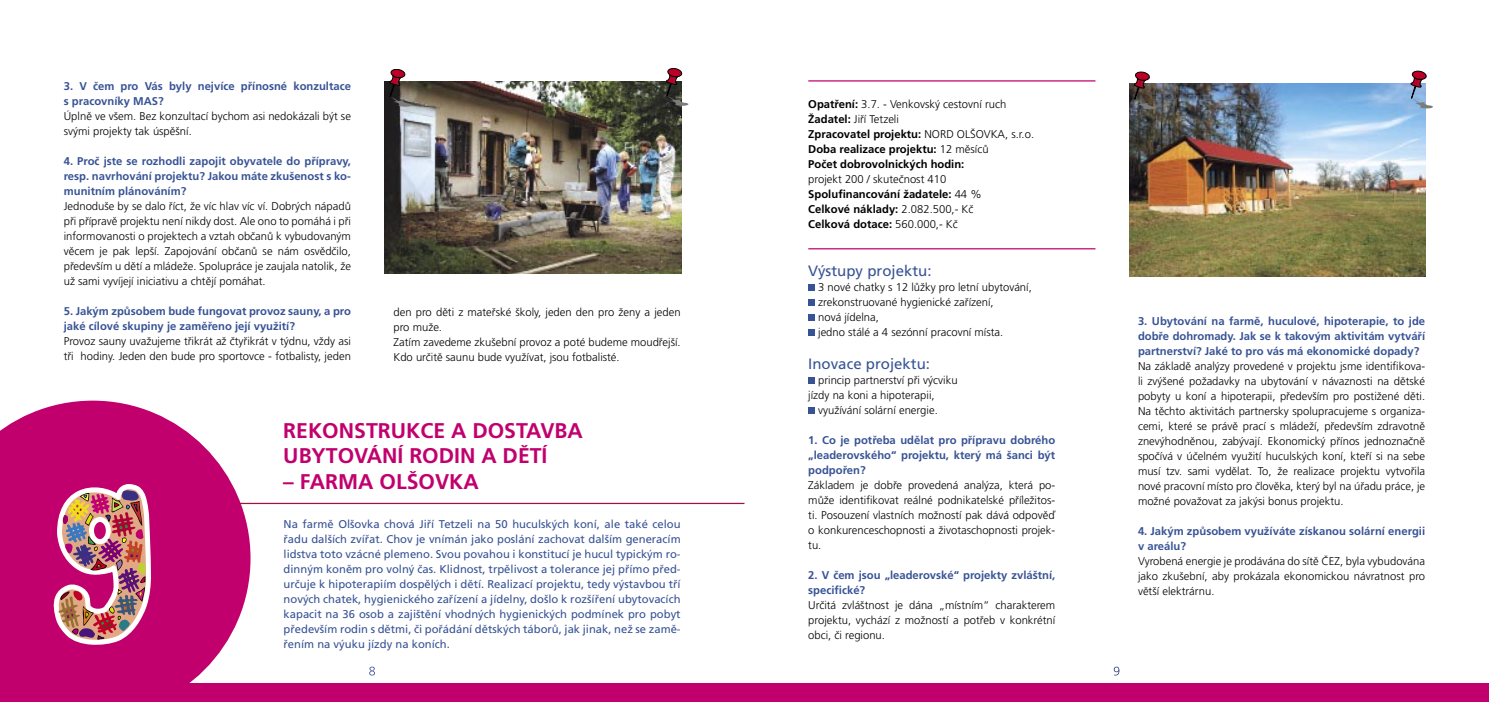
<style>
.page{position:relative;width:1489px;height:702px;background:#fff}
.page>*{position:absolute;margin:0;border:0;box-sizing:border-box;transform-origin:0 0}
.t1{font:700 21.25px/25.5px "Frutiger CE";color:#c1006e}
.t2{font:15px "Frutiger CE";color:#385395}
.t3{font:300 11.25px/15px "Frutiger CE";color:#000;text-align:justify}
.t4{font:700 11.25px/15px "Frutiger CE";color:#385395}
.t5{font:11.25px/15px "Frutiger CE";color:#385395;text-align:justify}
.t6{font:700 11.25px/15px "Frutiger CE";color:#000}
.s1{font-weight:300}
</style>
<div class="page">
<svg style="left:0;top:400px;width:250px;height:283px;fill:#c1006e"></svg>
<img style="left:53px;top:484px;width:99px;height:161px">
<hr style="left:238px;top:503px;width:506px;height:1px;background:#9c1540">
<div style="left:808px;top:284px;width:7px;height:7px;background:#385395"></div>
<div style="left:808px;top:299px;width:7px;height:7px;background:#385395"></div>
<div style="left:808px;top:314px;width:7px;height:7px;background:#385395"></div>
<div style="left:808px;top:329px;width:7px;height:7px;background:#385395"></div>
<div style="left:808px;top:377px;width:7px;height:7px;background:#385395"></div>
<div style="left:808px;top:407px;width:7px;height:7px;background:#385395"></div>
<hr style="left:808px;top:248px;width:287px;height:1px;background:#c1006e">
<div style="left:744px;top:683px;width:744px;height:19px;background:#c1006e"></div>
<div style="left:0;top:683px;width:744px;height:19px;background:#c1006e"></div>
<img style="left:384px;top:81px;width:297px;height:193px">
<svg style="left:389px;top:69px;width:23px;height:38px"></svg>
<svg style="left:666px;top:68px;width:22px;height:38px"></svg>
<hr style="left:808px;top:80px;width:287px;height:1px;background:#c1006e">
<img style="left:1129px;top:84px;width:296px;height:192px">
<svg style="left:1133px;top:72px;width:23px;height:37px"></svg>
<svg style="left:1410px;top:71px;width:22px;height:37px"></svg>
<svg style="left:369px;top:666px;width:6px;height:9px"></svg>
<svg style="left:1113px;top:666px;width:6px;height:9px"></svg>
<p class="t4" style="left:64px;top:79px;width:289px">3. V čem pro Vás byly nejvíce přínosné konzultace s pracovníky MAS?</p>
<p class="t3" style="left:64px;top:109px;width:288px">Úplně ve všem. Bez konzultací bychom asi nedokázali být se svými projekty tak úspěšní.</p>
<p class="t4" style="left:64px;top:154px;width:289px;text-align:justify">4. Proč jste se rozhodli zapojit obyvatele do přípravy, resp. navrhování projektu? Jakou máte zkušenost s ko&shy;munitním plánováním?</p>
<p class="t3" style="left:64px;top:199px;width:289px">Jednoduše by se dalo říct, že víc hlav víc ví. Dobrých nápadů při přípravě projektu není nikdy dost. Ale ono to pomáhá i při informovanosti o projektech a vztah občanů k vybudovaným věcem je pak lepší. Zapojování občanů se nám osvědčilo, především u dětí a mládeže. Spolupráce je zaujala natolik, že už sami vyvíjejí iniciativu a chtějí pomáhat.</p>
<p class="t4" style="left:64px;top:304px;width:288px">5. Jakým způsobem bude fungovat provoz sauny, a pro jaké cílové skupiny je zaměřeno její využití?</p>
<p class="t3" style="left:64px;top:334px;width:289px">Provoz sauny uvažujeme třikrát až čtyřikrát v týdnu, vždy asi tři hodiny. Jeden den bude pro sportovce - fotbalisty, jeden</p>
<p class="t3" style="left:393px;top:305px;width:288px;text-align:left">den pro děti z mateřské školy, jeden den pro ženy a jeden pro muže.<br>Zatím zavedeme zkušební provoz a poté budeme moudřejší.<br>Kdo určitě saunu bude využívat, jsou fotbalisté.</p>
<h1 class="t1" style="left:283px;top:417px;width:301px">REKONSTRUKCE A DOSTAVBA<br>UBYTOVÁNÍ RODIN A DĚTÍ</h1>
<h1 class="t1" style="left:283px;top:468px;width:197px">– FARMA OLŠOVKA</h1>
<p class="t5" style="left:283px;top:516px;width:398px">Na farmě Olšovka chová Jiří Tetzeli na 50 huculských koní, ale také celou řadu dalších zvířat. Chov je vnímán jako poslání zachovat dalším generacím lidstva toto vzácné plemeno. Svou povahou i konstitucí je hucul typickým ro&shy;dinným koněm pro volný čas. Klidnost, trpělivost a tolerance jej přímo před&shy;určuje k hipoterapiím dospělých i dětí. Realizací projektu, tedy výstavbou tří nových chatek, hygienického zařízení a jídelny, došlo k rozšíření ubytovacích kapacit na 36 osob a zajištění vhodných hygienických podmínek pro pobyt především rodin s dětmi, či pořádání dětských táborů, jak jinak, než se zamě&shy;řením na výuku jízdy na koních.</p>
<p class="t6" style="left:808px;top:97px;width:227px">Opatření: <span class="s1">3.7. - Venkovský cestovní ruch </span>Žadatel: <span class="s1">Jiří Tetzeli<br></span>Zpracovatel projektu: <span class="s1">NORD OLŠOVKA, s.r.o.<br></span>Doba realizace projektu: <span class="s1">12 měsíců<br></span>Počet dobrovolnických hodin:</p>
<p class="t6" style="left:808px;top:172px;width:175px"><span class="s1">projekt 200 / skutečnost 410<br></span>Spolufinancování žadatele: <span class="s1">44 %<br></span>Celkové náklady: <span class="s1">2.082.500,- Kč<br></span>Celková dotace: <span class="s1">560.000,- Kč</span></p>
<h2 class="t2" style="left:808px;top:262px;width:125px">Výstupy projektu:</h2>
<p class="t3" style="left:818px;top:280px;width:215px;text-align:left">3 nové chatky s 12 lůžky pro letní ubytování, zrekonstruované hygienické zařízení,<br>nová jídelna,<br>jedno stálé a 4 sezónní pracovní místa.</p>
<h2 class="t2" style="left:808px;top:355px;width:123px">Inovace projektu:</h2>
<p class="t3" style="left:818px;top:373px;width:141px">princip partnerství při výcviku</p>
<p class="t3" style="left:808px;top:388px;width:128px">jízdy na koni a hipoterapii,</p>
<p class="t3" style="left:818px;top:403px;width:121px">využívání solární energie.</p>
<p class="t4" style="left:808px;top:433px;width:248px;text-align:justify">1. Co je potřeba udělat pro přípravu dobrého „leaderovského“ projektu, který má šanci být podpořen?</p>
<p class="t3" style="left:808px;top:478px;width:248px">Základem je dobře provedená analýza, která po&shy;může identifikovat reálné podnikatelské příležitos&shy;ti. Posouzení vlastních možností pak dává odpověď o konkurenceschopnosti a životaschopnosti projek&shy;tu.</p>
<p class="t4" style="left:808px;top:568px;width:248px">2. V čem jsou „leaderovské“ projekty zvláštní, specifické?</p>
<p class="t3" style="left:808px;top:598px;width:248px">Určitá zvláštnost je dána „místním“ charakterem projektu, vychází z možností a potřeb v konkrétní obci, či regionu.</p>
<p class="t4" style="left:1137px;top:314px;width:288px;text-align:justify">3. Ubytování na farmě, huculové, hipoterapie, to jde dobře dohromady. Jak se k takovým aktivitám vytváří partnerství? Jaké to pro vás má ekonomické dopady?</p>
<p class="t3" style="left:1137px;top:359px;width:289px">Na základě analýzy provedené v projektu jsme identifikova&shy;li zvýšené požadavky na ubytování v návaznosti na dětské pobyty u koní a hipoterapii, především pro postižené děti.<br>Na těchto aktivitách partnersky spolupracujeme s organiza&shy;cemi, které se právě prací s mládeží, především zdravotně znevýhodněnou, zabývají. Ekonomický přínos jednoznačně spočívá v účelném využití huculských koní, kteří si na sebe musí tzv. sami vydělat. To, že realizace projektu vytvořila nové pracovní místo pro člověka, který byl na úřadu práce, je možné považovat za jakýsi bonus projektu.</p>
<p class="t4" style="left:1137px;top:524px;width:289px">4. Jakým způsobem využíváte získanou solární energii v areálu?</p>
<p class="t3" style="left:1137px;top:554px;width:289px">Vyrobená energie je prodávána do sítě ČEZ, byla vybudována jako zkušební, aby prokázala ekonomickou návratnost pro větší elektrárnu.</p>
</div>
